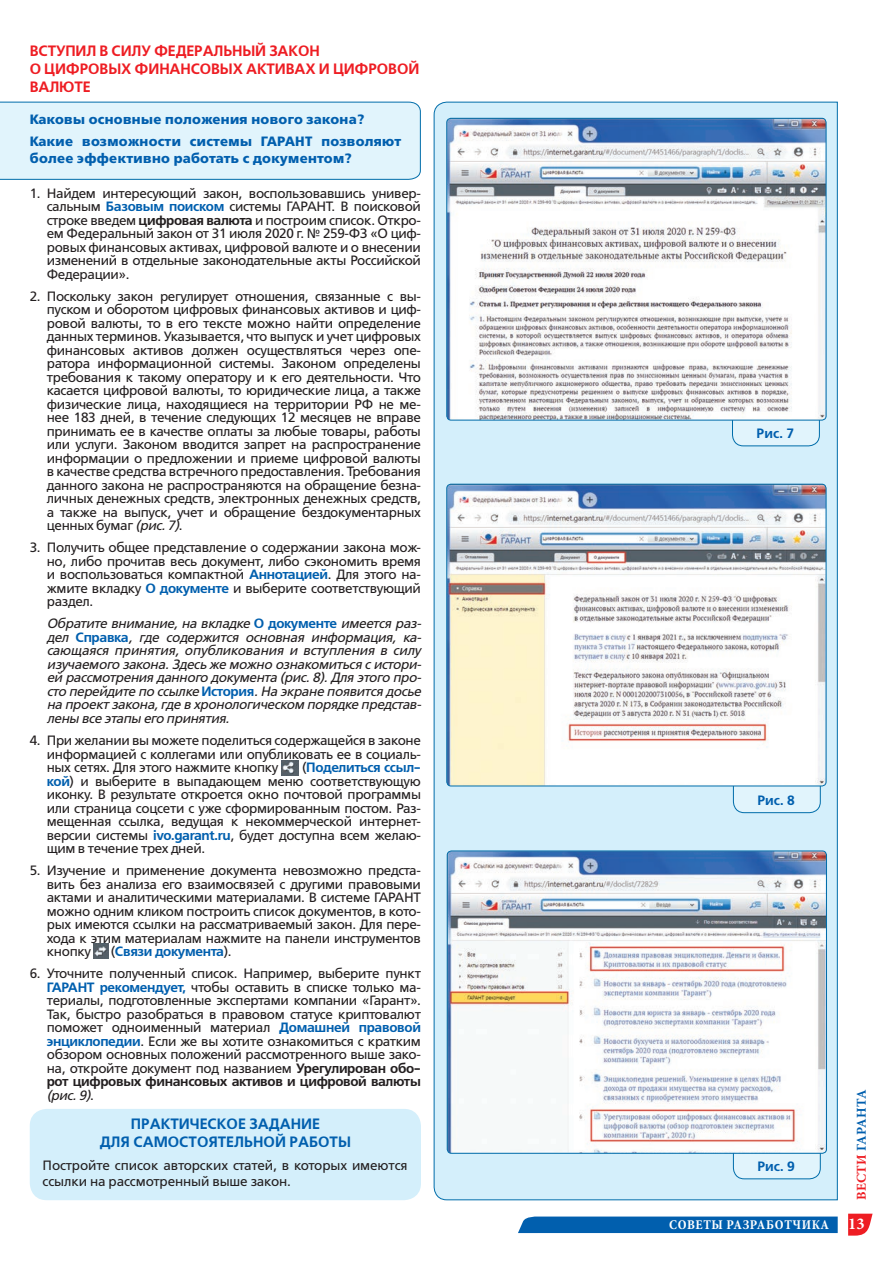
<style>
.page{position:relative;width:893px;height:1263px;background:#fff}
.page>*{position:absolute;margin:0;border:0;box-sizing:border-box;transform-origin:0 0}
.t1{font:600 15px/18px "Free Set";letter-spacing:-.01em;color:#ee1d23}
.t2{font:600 15px/18px "Free Set";color:#015fae;text-align:center}
.t3{font:13.5px/13.5px "Free Set";letter-spacing:-.025em;color:#231f20;text-align:justify}
.t4{font:italic 13.5px/13.5px "Free Set";letter-spacing:-.025em;color:#231f20;text-align:justify}
.t5{font:700 13.5px/22px "Free Set";letter-spacing:.025em;color:#015fae}
.t6{font:600 13.5px "Free Set";letter-spacing:-.025em;color:#015fae}
.t7{font:700 condensed 13.5px "Minion Pro";letter-spacing:.04em;color:#fff}
.t8{font:700 13.5px "Minion Pro";letter-spacing:.01em;color:#015fae}
.s1{font-weight:600;color:#015fae}
.s2{font-weight:600}
.s3{font-style:italic}
.s4{font-weight:600;font-style:normal;color:#015fae}
.s5{font-weight:400;color:#231f20}
.s6{color:#ee1d23}
.s7{font-stretch:normal;font-size:16.5px}
</style>
<div class="page">
<svg style="left:848px;top:1214px;width:25px;height:21px"></svg>
<svg style="left:518px;top:1216px;width:320px;height:17px;background:#0c66b1"></svg>
<div style="left:0;top:101px;width:421px;height:79px;background:#e1f4fc"></div>
<img style="left:282px;top:760px;width:17px;height:15px">
<img style="left:93px;top:944px;width:15px;height:14px">
<div style="left:30px;top:1109px;width:391px;height:91px;background:#d4effb;border-radius:17px"></div>
<svg style="left:433px;top:101px;width:405px;height:1099px;background:#cbe9f7"></svg>
<div style="left:732px;top:395px;width:87px;height:51px;background:#e1f4fc;border-radius:11px"></div>
<div style="left:732px;top:395px;width:88px;height:51px;border:1px solid #006daa;border-radius:11px"></div>
<img style="left:447px;top:118px;width:379px;height:302px">
<div style="left:446px;top:118px;width:380px;height:302px;border:1px solid #006daa;border-radius:4px"></div>
<div style="left:733px;top:762px;width:87px;height:51px;background:#e1f4fc;border-radius:11px"></div>
<div style="left:733px;top:762px;width:88px;height:51px;border:1px solid #006daa;border-radius:11px"></div>
<img style="left:447px;top:484px;width:379px;height:302px">
<div style="left:446px;top:484px;width:380px;height:302px;border:1px solid #006daa;border-radius:4px"></div>
<div style="left:733px;top:1128px;width:87px;height:51px;background:#e1f4fc;border-radius:11px"></div>
<div style="left:733px;top:1128px;width:88px;height:51px;border:1px solid #006daa;border-radius:11px"></div>
<img style="left:447px;top:851px;width:378px;height:302px">
<div style="left:447px;top:850px;width:380px;height:304px;border:1px solid #006daa;border-radius:4px"></div>
<p class="t1" style="left:30px;top:42px;width:391px">ВСТУПИЛ В СИЛУ ФЕДЕРАЛЬНЫЙ ЗАКОН<br>О ЦИФРОВЫХ ФИНАНСОВЫХ АКТИВАХ И ЦИФРОВОЙ<br>ВАЛЮТЕ</p>
<p class="t5" style="left:30px;top:109px;width:373px">Каковы основные положения нового закона?<br>Какие возможности системы ГАРАНТ позволяют</p>
<p class="t5" style="left:30px;top:147px;width:324px">более эффективно работать с документом?</p>
<p class="t3" style="left:47px;top:186px;width:376px;text-indent:-17px">1. Найдем интересующий закон, воспользовавшись универ&shy;сальным <span class="s1">Базовым поиском</span> системы ГАРАНТ. В поисковой строке введем <span class="s2">цифровая валюта</span> и построим список. Откро&shy;ем Федеральный закон от 31 июля 2020 г. № 259-ФЗ «О циф&shy;ровых финансовых активах, цифровой валюте и о внесении изменений в отдельные законодательные акты Российской Федерации».</p>
<p class="t3" style="left:47px;top:289px;width:376px;text-indent:-17px">2. Поскольку закон регулирует отношения, связанные с вы&shy;пуском и оборотом цифровых финансовых активов и циф&shy;ровой валюты, то в его тексте можно найти определение данных терминов. Указывается, что выпуск и учет цифровых финансовых активов должен осуществляться через опе&shy;ратора информационной системы. Законом определены требования к такому оператору и к его деятельности. Что касается цифровой валюты, то юридические лица, а также физические лица, находящиеся на территории РФ не ме&shy;нее 183 дней, в течение следующих 12 месяцев не вправе принимать ее в качестве оплаты за любые товары, работы или услуги. Законом вводится запрет на распространение информации о предложении и приеме цифровой валюты в качестве средства встречного предоставления. Требования данного закона не распространяются на обращение безна&shy;личных денежных средств, электронных денежных средств, а также на выпуск, учет и обращение бездокументарных ценных бумаг <span class="s3">(рис. 7)</span>.</p>
<p class="t3" style="left:47px;top:541px;width:376px;text-indent:-17px">3. Получить общее представление о содержании закона мож&shy;но, либо прочитав весь документ, либо сэкономить время и воспользоваться компактной <span class="s1">Аннотацией</span>. Для этого на&shy;жмите вкладку <span class="s1">О документе</span> и выберите соответствующий раздел.</p>
<p class="t4" style="left:47px;top:617px;width:376px">Обратите внимание, на вкладке <span class="s4">О документе</span> имеется раз&shy;дел <span class="s4">Справка</span>, где содержится основная информация, ка&shy;сающаяся принятия, опубликования и вступления в силу изучаемого закона. Здесь же можно ознакомиться с истори&shy;ей рассмотрения данного документа (рис. 8). Для этого про&shy;сто перейдите по ссылке <span class="s4">История</span>. На экране появится досье на проект закона, где в хронологическом порядке представ&shy;лены все этапы его принятия.</p>
<p class="t3" style="left:47px;top:733px;width:376px;text-indent:-17px">4. При желании вы можете поделиться содержащейся в законе информацией с коллегами или опубликовать ее в социаль&shy;ных сетях. Для этого нажмите кнопку</p>
<p class="t3" style="left:47px;top:760px;width:376px;text-indent:255px">(<span class="s1">Поделиться ссыл&shy;кой</span>) и выберите в выпадающем меню соответствующую иконку. В результате откроется окно почтовой программы или страница соцсети с уже сформированным постом. Раз&shy;мещенная ссылка, ведущая к некоммерческой интернет&shy;версии системы <span class="s1">ivo.garant.ru</span>, будет доступна всем желаю&shy;щим в течение трех дней.</p>
<p class="t3" style="left:47px;top:863px;width:376px;text-indent:-17px">5. Изучение и применение документа невозможно предста&shy;вить без анализа его взаимосвязей с другими правовыми актами и аналитическими материалами. В системе ГАРАНТ можно одним кликом построить список документов, в кото&shy;рых имеются ссылки на рассматриваемый закон. Для пере&shy;хода к этим материалам нажмите на панели инструментов кнопку</p>
<p class="t6" style="left:111px;top:943px;width:123px"><span class="s5">(</span>Связи документа<span class="s5">).</span></p>
<p class="t3" style="left:47px;top:966px;width:376px;text-indent:-17px">6. Уточните полученный список. Например, выберите пункт <span class="s1">ГАРАНТ рекомендует,</span> чтобы оставить в списке только ма&shy;териалы, подготовленные экспертами компании «Гарант».<br>Так, быстро разобраться в правовом статусе криптовалют поможет одноименный материал <span class="s1">Домашней правовой энциклопедии</span>. Если же вы хотите ознакомиться с кратким обзором основных положений рассмотренного выше зако&shy;на, откройте документ под названием <span class="s2">Урегулирован обо&shy;рот цифровых финансовых активов и цифровой валюты </span><span class="s3">(рис. 9)</span>.</p>
<p class="t2" style="left:100px;top:1115px;width:253px">ПРАКТИЧЕСКОЕ ЗАДАНИЕ<br>ДЛЯ САМОСТОЯТЕЛЬНОЙ РАБОТЫ</p>
<p class="t3" style="left:43px;top:1157px;width:367px;line-height:16.5px">Постройте список авторских статей, в которых имеются ссылки на рассмотренный выше закон.</p>
<p class="t6" style="left:756px;top:425px;width:39px">Рис. 7</p>
<p class="t6" style="left:757px;top:792px;width:39px">Рис. 8</p>
<p class="t8" style="left:852px;top:1200px;width:112px;rotate:-90deg"><span class="s6">ВЕСТИ</span> ГАРАНТА</p>
<p class="t7" style="left:669px;top:1215px;width:197px">СОВЕТЫ РАЗРАБОТЧИКА <span class="s7">13</span></p>
<p class="t6" style="left:757px;top:1158px;width:39px">Рис. 9</p>
</div>
